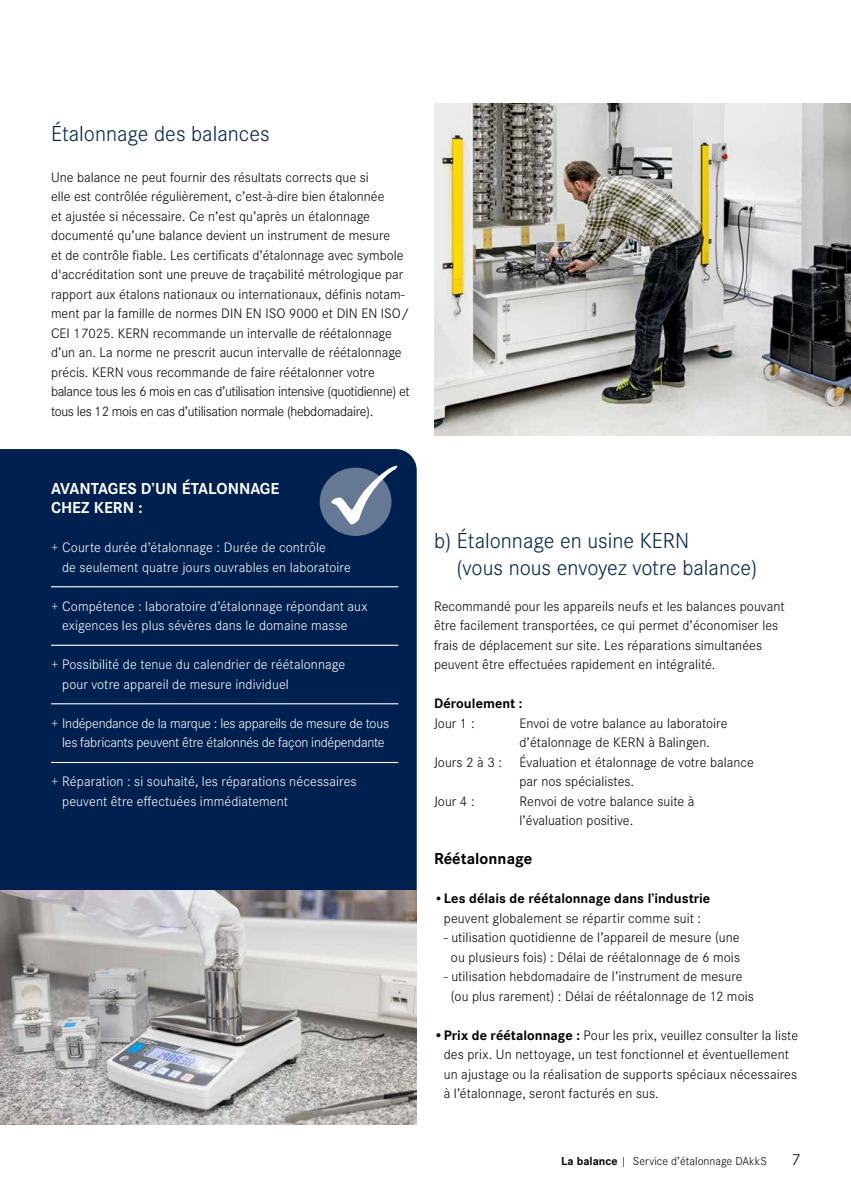
<style>
.page{position:relative;width:851px;height:1191px;background:#fff}
.page>*{position:absolute;margin:0;border:0;box-sizing:border-box;transform-origin:0 0}
.t1{font:300 22.5px/27px "Corporate S Pro";color:#00214f}
.t2{font:700 16.5px/19.5px "Corporate S Pro";letter-spacing:.005em;color:#fff}
.t3{font:700 16.5px "Corporate S Pro";letter-spacing:.005em;color:#000}
.t4{font:300 16.5px "Corporate S Pro";color:#000}
.t5{font:300 14.25px/19.5px "Corporate S Pro";letter-spacing:.005em;color:#000}
.t6{font:300 14.25px/19.5px "Corporate S Pro";letter-spacing:.005em;color:#fff}
.t7{font:300 14.25px/19.5px "Corporate S Pro";letter-spacing:-.015em;color:#fff;text-align:center}
.t8{font:700 14.25px/19.5px "Corporate S Pro";letter-spacing:.005em;color:#000;text-align:center}
.t9{font:300 12px "Corporate S Pro";letter-spacing:.005em;color:#000}
.s1{font-weight:300;font-size:13.5px}
.s2{font-weight:300}
.s3{font-weight:700}
</style>
<div class="page">
<div style="left:0;top:449px;width:416px;height:441px;background:#00214f"></div>
<img style="left:0;top:890px;width:417px;height:234px">
<hr style="left:51px;top:586px;width:347px;height:1px;background:#fff">
<hr style="left:51px;top:644px;width:347px;height:2px;background:#fff">
<hr style="left:51px;top:703px;width:347px;height:1px;background:#fff">
<hr style="left:51px;top:762px;width:347px;height:1px;background:#fff">
<img style="left:434px;top:104px;width:416px;height:331px">
<div style="left:322px;top:470px;width:67px;height:64px;background:#657894;border-radius:50%"></div>
<div style="left:319px;top:467px;width:72px;height:69px;border:4px solid #fff;border-radius:50%"></div>
<svg style="left:331px;top:466px;width:67px;height:58px"></svg>
<h1 class="t1" style="left:51px;top:118px;width:220px">Étalonnage des balances</h1>
<p class="t5" style="left:51px;top:166px;width:360px">Une balance ne peut fournir des résultats corrects que si<br>elle est contrôlée régulièrement, c’est-à-dire bien étalonnée<br>et ajustée si nécessaire. Ce n’est qu’après un étalonnage documenté qu’une balance devient un instrument de mesure<br>et de contrôle fiable. Les certificats d’étalonnage avec symbole d'accréditation sont une preuve de traçabilité métrologique par rapport aux étalons nationaux ou internationaux, définis notam&shy;ment par la famille de normes DIN EN ISO 9000 et DIN EN ISO/ CEI 17025. KERN recommande un intervalle de réétalonnage d’un an. La norme ne prescrit aucun intervalle de réétalonnage précis. KERN vous recommande de faire réétalonner votre balance tous les 6 mois en cas d’utilisation intensive (quotidienne) et tous les 12 mois en cas d’utilisation normale (hebdomadaire).</p>
<p class="t2" style="left:51px;top:477px;width:230px">AVANTAGES D’UN ÉTALONNAGE<br>CHEZ KERN :</p>
<p class="t6" style="left:62px;top:537px;width:290px;text-indent:-11px">+ Courte durée d’étalonnage : Durée de contrôle<br>de seulement quatre jours ouvrables en laboratoire</p>
<p class="t6" style="left:62px;top:595px;width:307px;text-indent:-11px">+ Compétence : laboratoire d’étalonnage répondant aux exigences les plus sévères dans le domaine masse</p>
<p class="t6" style="left:62px;top:654px;width:284px;text-indent:-11px">+ Possibilité de tenue du calendrier de réétalonnage pour votre appareil de mesure individuel</p>
<p class="t7" style="left:51px;top:712px;width:339px">+ Indépendance de la marque : les appareils de mesure de tous les fabricants peuvent être étalonnés de façon indépendante</p>
<p class="t6" style="left:62px;top:771px;width:296px;text-indent:-11px">+ Réparation : si souhaité, les réparations nécessaires peuvent être effectuées immédiatement</p>
<h1 class="t1" style="left:456px;top:525px;width:302px;text-indent:-22px">b) Étalonnage en usine KERN<br>(vous nous envoyez votre balance)</h1>
<p class="t5" style="left:434px;top:595px;width:352px">Recommandé pour les appareils neufs et les balances pouvant être facilement transportées, ce qui permet d’économiser les frais de déplacement sur site. Les réparations simultanées peuvent être effectuées rapidement en intégralité.</p>
<p class="t8" style="left:434px;top:692px;width:90px">Déroulement :</p>
<p class="t5" style="left:434px;top:712px;width:42px">Jour 1 :</p>
<p class="t5" style="left:519px;top:712px;width:209px">Envoi de votre balance au laboratoire</p>
<p class="t5" style="left:519px;top:732px;width:192px">d’étalonnage de KERN à Balingen.</p>
<p class="t5" style="left:434px;top:751px;width:321px">Jours 2 à 3 : Évaluation et étalonnage de votre balance</p>
<p class="t5" style="left:519px;top:771px;width:116px">par nos spécialistes.</p>
<p class="t5" style="left:434px;top:790px;width:42px">Jour 4 :</p>
<p class="t5" style="left:519px;top:790px;width:176px">Renvoi de votre balance suite à l’évaluation positive.</p>
<p class="t3" style="left:434px;top:846px;width:100px">Réétalonnage</p>
<p class="t8" style="left:434px;top:887px;width:278px"><span class="s1">•</span>Les délais de réétalonnage dans l’industrie <span class="s2">peuvent globalement se répartir comme suit :</span></p>
<p class="t5" style="left:443px;top:927px;width:298px;text-align:center">- utilisation quotidienne de l’appareil de mesure (une ou plusieurs fois) : Délai de réétalonnage de 6 mois</p>
<p class="t5" style="left:451px;top:966px;width:304px;text-indent:-7px">- utilisation hebdomadaire de l’instrument de mesure (ou plus rarement) : Délai de réétalonnage de 12 mois</p>
<p class="t5" style="left:443px;top:1024px;width:356px;text-indent:-10px">•<span class="s3">Prix de réétalonnage :</span> Pour les prix, veuillez consulter la liste des prix. Un nettoyage, un test fonctionnel et éventuellement un ajustage ou la réalisation de supports spéciaux nécessaires à l’étalonnage, seront facturés en sus.</p>
<p class="t9" style="left:561px;top:1152px;width:207px"><span class="s3">La balance</span> | Service d’étalonnage DAkkS</p>
<p class="t4" style="left:791px;top:1148px;width:10px">7</p>
</div>
